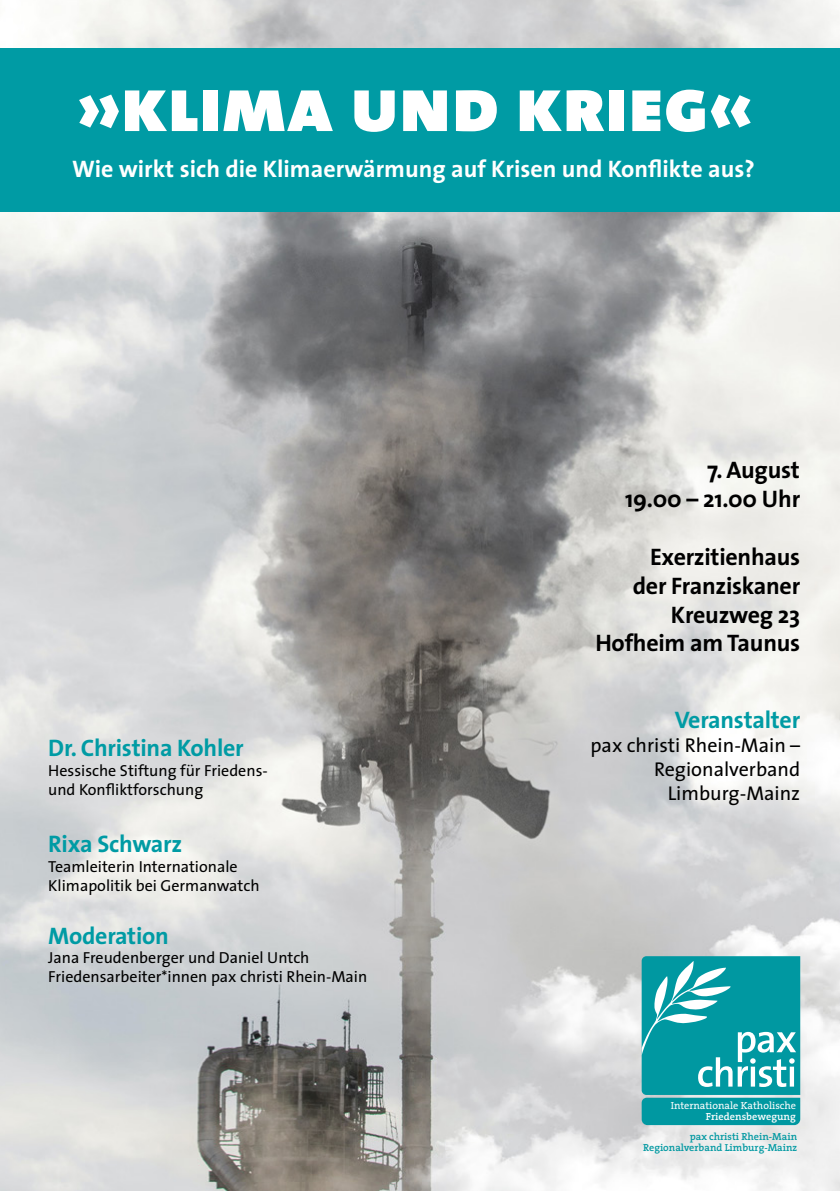
<style>
.page{position:relative;width:840px;height:1191px;background:#fff}
.page>*{position:absolute;margin:0;border:0;box-sizing:border-box;transform-origin:0 0}
.Rahmeninhalt{font:78px "Mtud The Sans Black Caps";color:#fff}
.Rahmeninhalt-2{font:700 24px/28.8px "Mtud The Sans";letter-spacing:-.01em;color:#000;text-align:right}
.Rahmeninhalt-3{font:700 24px "Mtud The Sans";color:#fff}
.Rahmeninhalt-4{font:700 24px "Mtud The Sans";letter-spacing:-.01em;color:#009ba4}
.Rahmeninhalt-5{font:20px/24px "Mtud The Sans";color:#000;text-align:right}
.Rahmeninhalt-6{font:16px/19.2px "Mtud The Sans";color:#000}
.t1{font:10.4px/11px "The Serif";color:#fff;text-align:right}
.t2{font:600 10.2px/11.4px "The Serif";color:#0098a1;text-align:right}
.s1{font-weight:600}
</style>
<div class="page">
<img style="left:0;top:0;width:839px;height:1191px">
<div style="left:0;top:48px;width:839px;height:164px;background:#009ba4"></div>
<svg style="left:641px;top:956px;width:158px;height:169px;background:#25a6ae"></svg>
<p class="Rahmeninhalt" style="left:76px;top:39px;width:678px">»klima und krieg«</p>
<p class="Rahmeninhalt-3" style="left:72px;top:149px;width:683px">Wie wirkt sich die Klimaerwärmung auf Krisen und Konflikte aus?</p>
<p class="Rahmeninhalt-4" style="left:48px;top:728px;width:197px">Dr. Christina Kohler</p>
<p class="Rahmeninhalt-6" style="left:48px;top:760px;width:221px">Hessische Stiftung für Friedens&shy;und Konfliktforschung</p>
<p class="Rahmeninhalt-4" style="left:48px;top:824px;width:135px">Rixa Schwarz</p>
<p class="Rahmeninhalt-6" style="left:48px;top:856px;width:213px">Teamleiterin Internationale<br>Klimapolitik bei Germanwatch</p>
<p class="Rahmeninhalt-4" style="left:48px;top:915px;width:122px">Moderation</p>
<p class="Rahmeninhalt-6" style="left:48px;top:947px;width:320px">Jana Freudenberger und Daniel Untch<br>Friedensarbeiter*innen pax christi Rhein-Main</p>
<p class="Rahmeninhalt-2" style="left:624px;top:455px;width:176px">7. August<br>19.00 – 21.00 Uhr</p>
<p class="Rahmeninhalt-2" style="left:595px;top:542px;width:206px">Exerzitienhaus<br>der Franziskaner<br>Kreuzweg 23<br>Hofheim am Taunus</p>
<p class="Rahmeninhalt-4" style="left:674px;top:700px;width:127px">Veranstalter</p>
<p class="Rahmeninhalt-5" style="left:590px;top:733px;width:211px">pax christi Rhein-Main –<br>Regionalverband</p>
<p class="Rahmeninhalt-5" style="left:667px;top:781px;width:134px">Limburg-Mainz</p>
<p class="t1" style="left:670px;top:1099px;width:127px">Internationale Katholische<br><span class="s1">Friedensbewegung</span></p>
<p class="t2" style="left:642px;top:1130px;width:156px">pax christi Rhein-Main<br>Regionalverband Limburg-Mainz</p>
</div>
